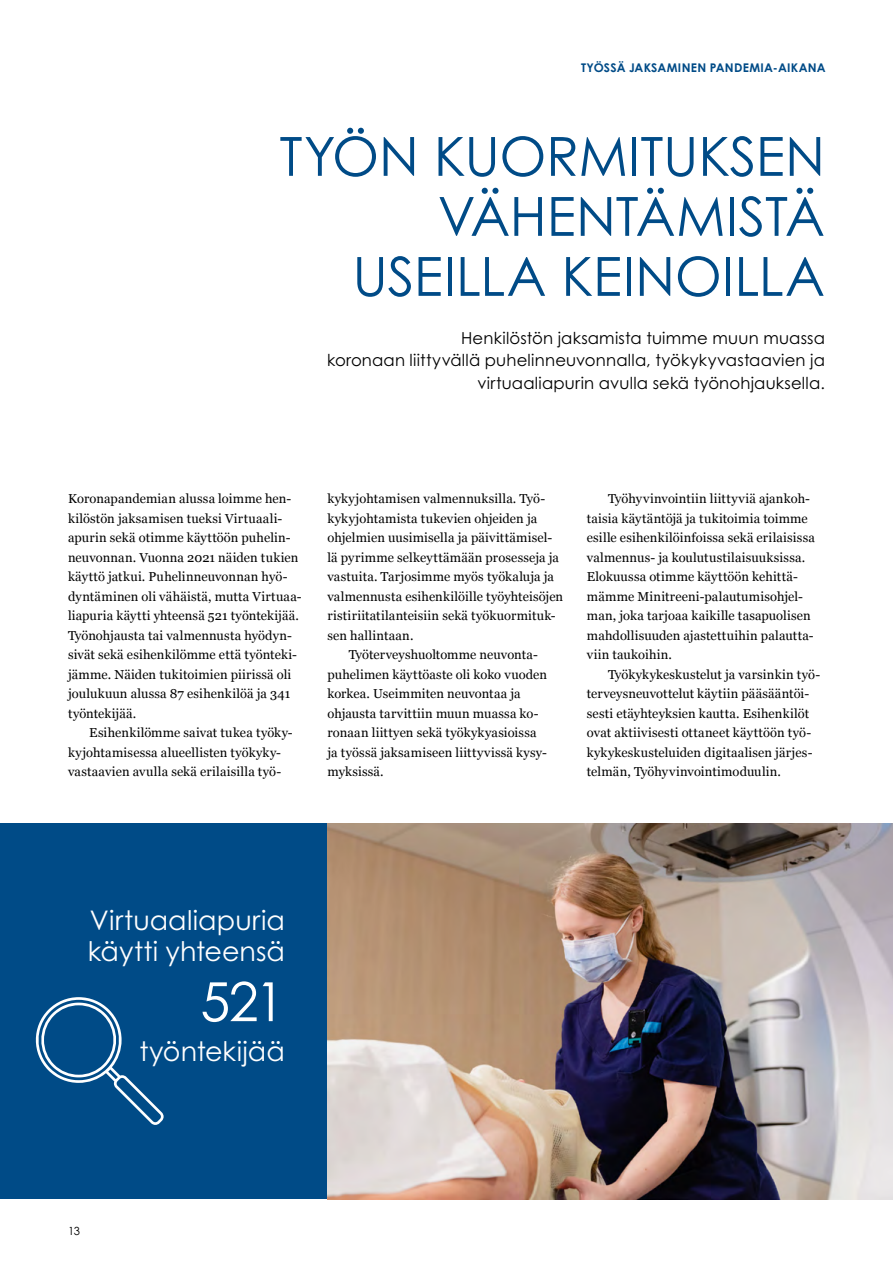
<style>
.page{position:relative;width:893px;height:1263px;background:#fff}
.page>*{position:absolute;margin:0;border:0;box-sizing:border-box;transform-origin:0 0}
.HEADER2_h2{font:54px/60px "Century Gothic Pro";letter-spacing:-.005em;color:#004b87;text-align:right}
.NOSTO_p{font:54px "Century Gothic Pro";color:#fff}
.NOSTO_p-2{font:27px/31.5px "Century Gothic Pro";color:#fff}
.INGRESSI_p{font:16.5px/22.5px "Century Gothic Pro";letter-spacing:.01em;color:#000;text-align:right}
.LEIPATEKSTI_p{font:12.9px/19.5px "Georgia";letter-spacing:.01em;color:#000}
.yläindeksointi_p{font:700 12px "Century Gothic Pro";letter-spacing:.02em;color:#004b87}
.t1{font:11.25px "Century Gothic Pro";color:#000}
</style>
<div class="page">
<div style="left:0;top:824px;width:327px;height:375px;background:#004b87"></div>
<img style="left:327px;top:824px;width:566px;height:375px">
<svg style="left:35px;top:997px;width:129px;height:128px"></svg>
<p class="yläindeksointi_p" style="left:581px;top:61px;width:246px">TYÖSSÄ JAKSAMINEN PANDEMIA-AIKANA</p>
<p class="HEADER2_h2" style="left:279px;top:126px;width:547px">TYÖN KUORMITUKSEN<br>VÄHENTÄMISTÄ<br>USEILLA KEINOILLA</p>
<p class="INGRESSI_p" style="left:327px;top:326px;width:499px">Henkilöstön jaksamista tuimme muun muassa<br>koronaan liittyvällä puhelinneuvonnalla, työkykyvastaavien ja virtuaaliapurin avulla sekä työnohjauksella.</p>
<p class="LEIPATEKSTI_p" style="left:68px;top:488px;width:235px">Koronapandemian alussa loimme hen&shy;kilöstön jaksamisen tueksi Virtuaali&shy;apurin sekä otimme käyttöön puhelin&shy;neuvonnan. Vuonna 2021 näiden tukien käyttö jatkui. Puhelinneuvonnan hyö&shy;dyntäminen oli vähäistä, mutta Virtuaa&shy;liapuria käytti yhteensä 521 työntekijää.<br>Työnohjausta tai valmennusta hyödyn&shy;sivät sekä esihenkilömme että työnteki&shy;jämme. Näiden tukitoimien piirissä oli joulukuun alussa 87 esihenkilöä ja 341 työntekijää.</p>
<p class="LEIPATEKSTI_p" style="left:68px;top:722px;width:226px;text-indent:21px">Esihenkilömme saivat tukea työky&shy;kyjohtamisessa alueellisten työkyky&shy;vastaavien avulla sekä erilaisilla työ--</p>
<p class="LEIPATEKSTI_p" style="left:327px;top:488px;width:237px">kykyjohtamisen valmennuksilla. Työ&shy;kykyjohtamista tukevien ohjeiden ja ohjelmien uusimisella ja päivittämisel&shy;lä pyrimme selkeyttämään prosesseja ja vastuita. Tarjosimme myös työkaluja ja valmennusta esihenkilöille työyhteisöjen ristiriitatilanteisiin sekä työkuormituk&shy;sen hallintaan.</p>
<p class="LEIPATEKSTI_p" style="left:327px;top:644px;width:221px;text-indent:21px">Työterveyshuoltomme neuvonta&shy;puhelimen käyttöaste oli koko vuoden korkea. Useimmiten neuvontaa ja ohjausta tarvittiin muun muassa ko&shy;ronaan liittyen sekä työkykyasioissa ja työssä jaksamiseen liittyvissä kysy&shy;myksissä.</p>
<p class="LEIPATEKSTI_p" style="left:587px;top:488px;width:230px;text-indent:21px">Työhyvinvointiin liittyviä ajankoh&shy;taisia käytäntöjä ja tukitoimia toimme esille esihenkilöinfoissa sekä erilaisissa valmennus- ja koulutustilaisuuksissa.<br>Elokuussa otimme käyttöön kehittä&shy;mämme Minitreeni-palautumisohjel&shy;man, joka tarjoaa kaikille tasapuolisen mahdollisuuden ajastettuihin palautta&shy;viin taukoihin.</p>
<p class="LEIPATEKSTI_p" style="left:587px;top:664px;width:235px;text-indent:21px">Työkykykeskustelut ja varsinkin työ&shy;terveysneuvottelut käytiin pääsääntöi&shy;sesti etäyhteyksien kautta. Esihenkilöt ovat aktiivisesti ottaneet käyttöön työ&shy;kykykeskusteluiden digitaalisen järjes&shy;telmän, Työhyvinvointimoduulin.</p>
<p class="NOSTO_p-2" style="left:88px;top:904px;width:198px">Virtuaaliapuria käytti yhteensä</p>
<p class="NOSTO_p" style="left:200px;top:969px;width:86px">521</p>
<p class="NOSTO_p-2" style="left:139px;top:1035px;width:147px">työntekijää</p>
<p class="t1" style="left:68px;top:1224px;width:14px">13</p>
</div>
